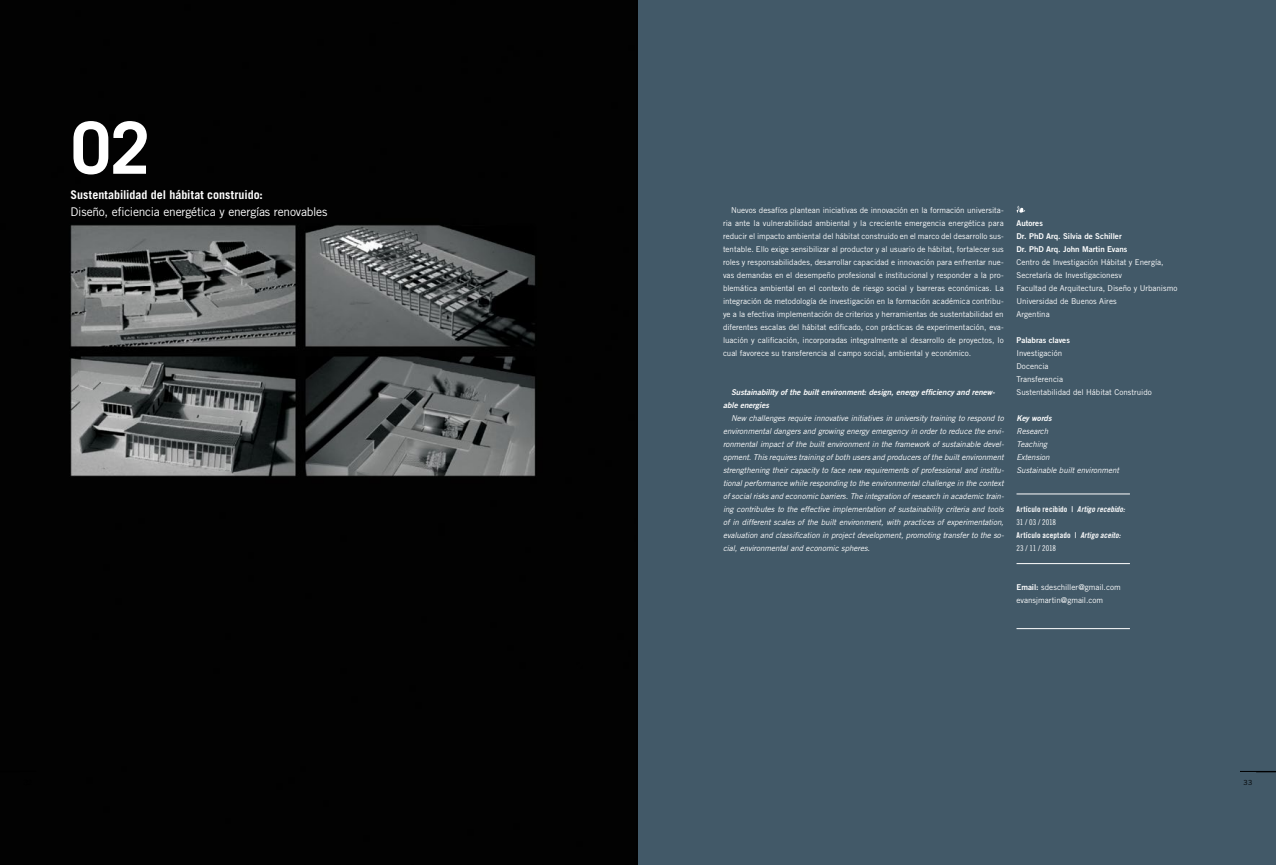
<style>
.page{position:relative;width:1276px;height:865px;background:#fff}
.page>*{position:absolute;margin:0;border:0;box-sizing:border-box;transform-origin:0 0}
.t1{font:700 72px "Trade Gothic LT Std";color:#fff}
.t2{font:12px "Trade Gothic LT Std";letter-spacing:-.015em;color:#fff}
.t3{font:700 12px "Trade Gothic LT Std";color:#fff}
.t4{font:8px/13px "Trade Gothic LT Std";color:#fff}
.t5{font:italic 8px/13px "Trade Gothic LT Std";letter-spacing:-.01em;color:#fff;text-align:justify}
.t6{font:8px/13px "Trade Gothic LT Std Bd 2 Obl";color:#fff}
.t7{font:8px/13px "Trade Gothic LT Std Bd 2";color:#fff}
.t8{font:8px "Trade Gothic LT Std Bd Cn 20";letter-spacing:.02em;color:#fff}
.t9{font:8px "Trade Gothic LT Std Cn 18";letter-spacing:-.015em;color:#fff}
.t10{font:7px "Trade Gothic LT Std";color:#000}
.s1{font-family:"Trade Gothic LT Std Bd Cn 20 Obl"}
.s2{font-family:"Trade Gothic LT Std Bd 2"}
</style>
<div class="page">
<div style="left:638px;top:0;width:638px;height:865px;background:#425968"></div>
<img style="left:0;top:0;width:638px;height:865px">
<hr style="left:1016px;top:493px;width:114px;height:1px;background:#fff">
<hr style="left:1016px;top:563px;width:114px;height:1px;background:#fff">
<hr style="left:1016px;top:628px;width:114px;height:1px;background:#fff">
<svg style="left:1016px;top:206px;width:9px;height:7px"></svg>
<hr style="left:0;top:771px;width:36px;height:1px;background:#000">
<hr style="left:1240px;top:771px;width:36px;height:1px;background:#000">
<h1 class="t1" style="left:71px;top:104px;width:81px">02</h1>
<h2 class="t3" style="left:71px;top:188px;width:194px">Sustentabilidad del hábitat construido:</h2>
<h2 class="t2" style="left:71px;top:204px;width:259px">Diseño, eficiencia energética y energías renovables</h2>
<p class="t4" style="left:723px;top:203px;width:282px;text-align:justify;text-indent:8px">Nuevos desafíos plantean iniciativas de innovación en la formación universita&shy;ria ante la vulnerabilidad ambiental y la creciente emergencia energética para reducir el impacto ambiental del hábitat construido en el marco del desarrollo sus&shy;tentable. Ello exige sensibilizar al productor y al usuario de hábitat, fortalecer sus roles y responsabilidades, desarrollar capacidad e innovación para enfrentar nue&shy;vas demandas en el desempeño profesional e institucional y responder a la pro&shy;blemática ambiental en el contexto de riesgo social y barreras económicas. La integración de metodología de investigación en la formación académica contribu&shy;ye a la efectiva implementación de criterios y herramientas de sustentabilidad en diferentes escalas del hábitat edificado, con prácticas de experimentación, eva&shy;luación y calificación, incorporadas integralmente al desarrollo de proyectos, lo cual favorece su transferencia al campo social, ambiental y económico.</p>
<p class="t6" style="left:723px;top:385px;width:273px;text-indent:8px">Sustainability of the built environment: design, energy efficiency and renew&shy;able energies</p>
<p class="t5" style="left:723px;top:411px;width:282px;text-indent:8px">New challenges require innovative initiatives in university training to respond to environmental dangers and growing energy emergency in order to reduce the envi&shy;ronmental impact of the built environment in the framework of sustainable devel&shy;opment. This requires training of both users and producers of the built environment strengthening their capacity to face new requirements of professional and institu&shy;tional performance while responding to the environmental challenge in the context of social risks and economic barriers. The integration of research in academic train&shy;ing contributes to the effective implementation of sustainability criteria and tools of in different scales of the built environment, with practices of experimentation, evaluation and classification in project development, promoting transfer to the so&shy;cial, environmental and economic spheres.</p>
<p class="t7" style="left:1016px;top:216px;width:112px">Autores<br>Dr. PhD Arq. Silvia de Schiller<br>Dr. PhD Arq. John Martin Evans</p>
<p class="t4" style="left:1016px;top:255px;width:162px">Centro de Investigación Hábitat y Energía,<br>Secretaría de Investigacionesv<br>Facultad de Arquitectura, Diseño y Urbanismo<br>Universidad de Buenos Aires<br>Argentina</p>
<p class="t7" style="left:1016px;top:333px;width:55px">Palabras claves</p>
<p class="t4" style="left:1016px;top:346px;width:137px">Investigación<br>Docencia<br>Transferencia<br>Sustentabilidad del Hábitat Construido</p>
<p class="t6" style="left:1016px;top:411px;width:37px">Key words</p>
<p class="t5" style="left:1016px;top:424px;width:104px;text-align:left">Research<br>Teaching<br>Extension<br>Sustainable built environment</p>
<p class="t8" style="left:1016px;top:504px;width:110px">Artículo recibido | <span class="s1">Artigo recebido:</span></p>
<p class="t9" style="left:1016px;top:517px;width:41px">31 / 03 / 2018</p>
<p class="t8" style="left:1016px;top:530px;width:106px">Artículo aceptado | <span class="s1">Artigo aceito:</span></p>
<p class="t9" style="left:1016px;top:543px;width:41px">23 / 11 / 2018</p>
<p class="t4" style="left:1016px;top:580px;width:106px"><span class="s2">Email:</span> sdeschiller@gmail.com evansjmartin@gmail.com</p>
<p class="t10" style="left:1243px;top:778px;width:10px">33</p>
</div>
